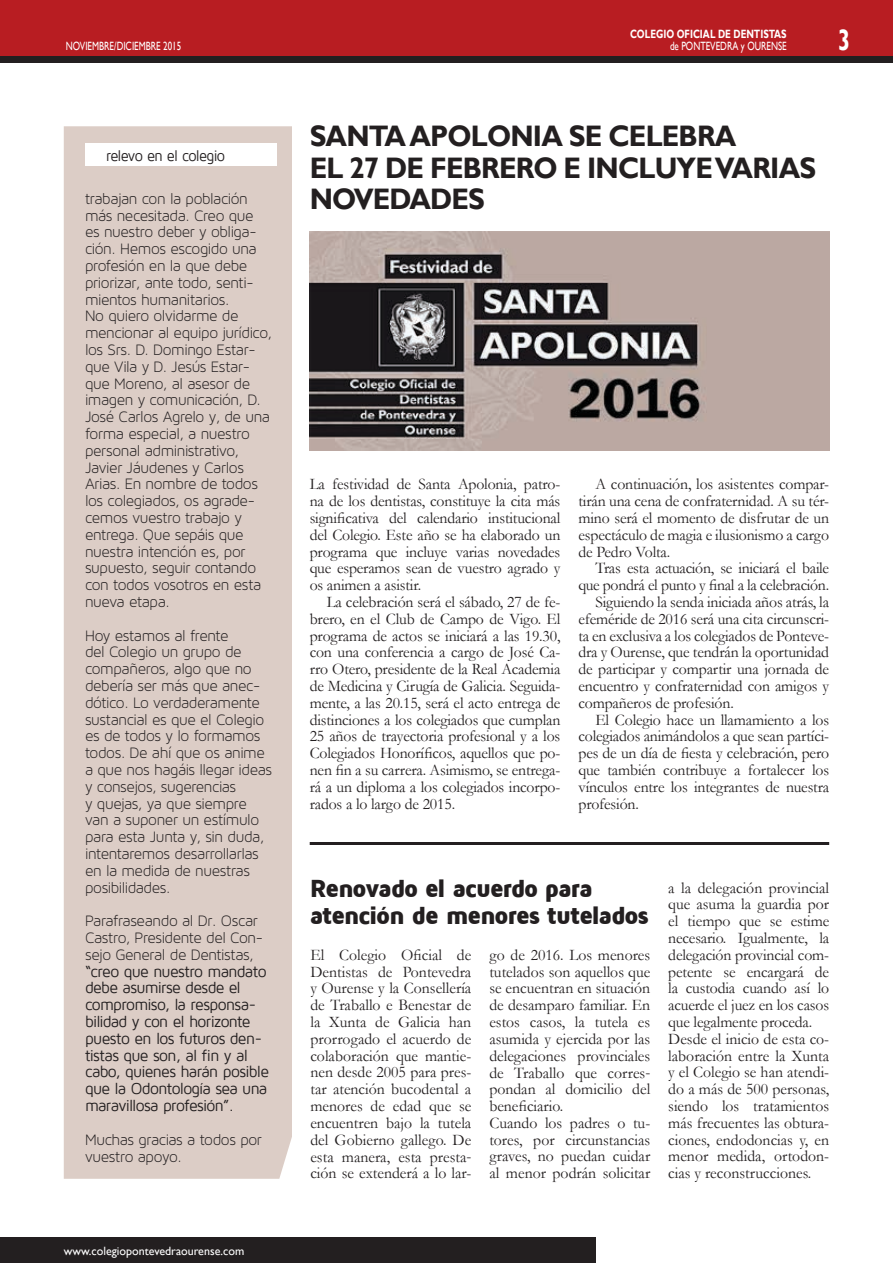
<style>
.page{position:relative;width:893px;height:1263px;background:#fff}
.page>*{position:absolute;margin:0;border:0;box-sizing:border-box;transform-origin:0 0}
.t1{font:700 29.7px "Gill Sans";letter-spacing:-.03em;color:#231f20;scale:.93 1}
.t2{font:700 29.55px "Gill Sans";color:#fff;scale:.75 1}
.t3{font:900 25.5px/27px "Maven Pro";letter-spacing:-.055em;color:#231f20}
.t4{font:16.2px/16.8px "Garamond";letter-spacing:-.01em;color:#231f20;text-align:justify}
.t5{font:16.2px/16.8px "Maven Pro Light 300";letter-spacing:-.025em;color:#231f20}
.t6{font:16.2px/16.8px "Maven Pro";letter-spacing:-.045em;color:#231f20}
.t7{font:15.6px "Maven Pro";letter-spacing:-.045em;color:#231f20;scale:.93 1}
.t8{font:12px "Gill Sans";color:#fff;scale:.75 1}
.t9{font:12px "Gill Sans";color:#fff}
.t10{font:700 12px "Gill Sans";color:#fff;scale:.75 1}
</style>
<div class="page">
<div style="left:0;top:0;width:893px;height:60px;background:#b81d22"></div>
<div style="left:0;top:1237px;width:595px;height:26px;background:#231f20"></div>
<div style="left:0;top:57px;width:893px;height:6px;background:#231f20"></div>
<div style="left:64px;top:126px;width:228px;height:1053px;background:#dccdc6"></div>
<div style="left:85px;top:144px;width:191px;height:22px;background:#fff"></div>
<img style="left:310px;top:232px;width:519px;height:219px">
<hr style="left:310px;top:842px;width:519px;height:3px;background:#231f20">
<p class="t10" style="left:630px;top:27px;width:209px">COLEGIO OFICIAL DE DENTISTAS</p>
<p class="t8" style="left:66px;top:39px;width:155px">NOVIEMBRE/DICIEMBRE 2015</p>
<p class="t8" style="left:670px;top:39px;width:157px">de PONTEVEDRA y OURENSE</p>
<h2 class="t2" style="left:838px;top:22px;width:18px">3</h2>
<p class="t7" style="left:106px;top:147px;width:129px">relevo en el colegio</p>
<p class="t5" style="left:85px;top:190px;width:189px">trabajan con la población más necesitada. Creo que es nuestro deber y obliga&shy;ción. Hemos escogido una profesión en la que debe priorizar, ante todo, senti&shy;mientos humanitarios.<br>No quiero olvidarme de mencionar al equipo jurídico, los Srs. D. Domingo Estar&shy;que Vila y D. Jesús Estar&shy;que Moreno, al asesor de imagen y comunicación, D.<br>José Carlos Agrelo y, de una forma especial, a nuestro personal administrativo,<br>Javier Jáudenes y Carlos<br>Arias. En nombre de todos los colegiados, os agrade&shy;cemos vuestro trabajo y entrega. Que sepáis que nuestra intención es, por supuesto, seguir contando con todos vosotros en esta nueva etapa.</p>
<p class="t5" style="left:85px;top:627px;width:189px">Hoy estamos al frente<br>del Colegio un grupo de compañeros, algo que no debería ser más que anec&shy;dótico. Lo verdaderamente sustancial es que el Colegio es de todos y lo formamos todos. De ahí que os anime a que nos hagáis llegar ideas y consejos, sugerencias<br>y quejas, ya que siempre van a suponer un estímulo para esta Junta y, sin duda, intentaremos desarrollarlas en la medida de nuestras posibilidades.</p>
<p class="t5" style="left:85px;top:912px;width:180px">Parafraseando al Dr. Oscar<br>Castro, Presidente del Con&shy;sejo General de Dentistas,</p>
<p class="t6" style="left:85px;top:963px;width:186px">“creo que nuestro mandato debe asumirse desde el compromiso, la responsa&shy;bilidad y con el horizonte puesto en los futuros den&shy;tistas que son, al fin y al cabo, quienes harán posible que la Odontología sea una maravillosa profesión”.</p>
<p class="t5" style="left:85px;top:1131px;width:178px">Muchas gracias a todos por vuestro apoyo.</p>
<p class="t9" style="left:64px;top:1244px;width:182px">www.colegiopontevedraourense.com</p>
<h1 class="t1" style="left:310px;top:118px;width:22px">SANTA</h1>
<h1 class="t1" style="left:409px;top:118px;width:63px">APOLONIA</h1>
<h1 class="t1" style="left:569px;top:118px;width:85px">SE CELEBRA</h1>
<h1 class="t1" style="left:310px;top:150px;width:150px">EL 27 DE FEBRERO</h1>
<h1 class="t1" style="left:564px;top:150px;width:182px">E INCLUYEVARIA</h1>
<h1 class="t1" style="left:799px;top:150px;width:19px">S</h1>
<h1 class="t1" style="left:310px;top:181px;width:22px">NOVEDADE</h1>
<h1 class="t1" style="left:468px;top:181px;width:19px">S</h1>
<p class="t4" style="left:310px;top:475px;width:252px">La festividad de Santa Apolonia, patro&shy;na de los dentistas, constituye la cita más significativa del calendario institucional del Colegio. Este año se ha elaborado un programa que incluye varias novedades que esperamos sean de vuestro agrado y os animen a asistir.</p>
<p class="t4" style="left:310px;top:593px;width:252px;text-indent:17px">La celebración será el sábado, 27 de fe&shy;brero, en el Club de Campo de Vigo. El programa de actos se iniciará a las 19.30, con una conferencia a cargo de José Ca&shy;rro Otero, presidente de la Real Academia de Medicina y Cirugía de Galicia. Seguida&shy;mente, a las 20.15, será el acto entrega de distinciones a los colegiados que cumplan 25 años de trayectoria profesional y a los Colegiados Honoríficos, aquellos que po&shy;nen fin a su carrera. Asimismo, se entrega&shy;rá a un diploma a los colegiados incorpo&shy;rados a lo largo de 2015.</p>
<p class="t4" style="left:578px;top:475px;width:252px;text-indent:17px">A continuación, los asistentes compar&shy;tirán una cena de confraternidad. A su tér&shy;mino será el momento de disfrutar de un espectáculo de magia e ilusionismo a cargo de Pedro Volta.</p>
<p class="t4" style="left:595px;top:559px;width:235px">Tras esta actuación, se iniciará el baile</p>
<p class="t4" style="left:578px;top:576px;width:252px">que pondrá el punto y final a la celebración.</p>
<p class="t4" style="left:595px;top:593px;width:235px">Siguiendo la senda iniciada años atrás, la</p>
<p class="t4" style="left:578px;top:610px;width:252px">efeméride de 2016 será una cita circunscri-</p>
<p class="t4" style="left:578px;top:627px;width:252px">ta en exclusiva a los colegiados de Ponteve-</p>
<p class="t4" style="left:578px;top:643px;width:252px">dra y Ourense, que tendrán la oportunidad</p>
<p class="t4" style="left:578px;top:660px;width:252px">de participar y compartir una jornada de</p>
<p class="t4" style="left:578px;top:677px;width:252px">encuentro y confraternidad con amigos y</p>
<p class="t4" style="left:578px;top:694px;width:157px">compañeros de profesión.</p>
<p class="t4" style="left:595px;top:711px;width:235px">El Colegio hace un llamamiento a los</p>
<p class="t4" style="left:578px;top:727px;width:252px">colegiados animándolos a que sean partíci-</p>
<p class="t4" style="left:578px;top:744px;width:252px">pes de un día de fiesta y celebración, pero</p>
<p class="t4" style="left:578px;top:761px;width:252px">que también contribuye a fortalecer los</p>
<p class="t4" style="left:578px;top:778px;width:252px">vínculos entre los integrantes de nuestra</p>
<p class="t4" style="left:578px;top:795px;width:62px">profesión.</p>
<h3 class="t3" style="left:310px;top:875px;width:341px">Renovado el acuerdo para atención de menores tutelados</h3>
<p class="t4" style="left:310px;top:946px;width:162px">El Colegio Oficial de Dentistas de Pontevedra y Ourense y la Consellería de Traballo e Benestar de la Xunta de Galicia han prorrogado el acuerdo de colaboración que mantie&shy;nen desde 2005 para pres&shy;tar atención bucodental a menores de edad que se encuentren bajo la tutela del Gobierno gallego. De esta manera, esta presta&shy;ción se extenderá a lo lar-</p>
<p class="t4" style="left:489px;top:946px;width:162px;text-align:left">go de 2016. Los menores tutelados son aquellos que se encuentran en situación de desamparo familiar. En estos casos, la tutela es asumida y ejercida por las delegaciones provinciales de Traballo que corres&shy;pondan al domicilio del beneficiario.<br>Cuando los padres o tu&shy;tores, por circunstancias graves, no puedan cuidar al menor podrán solicitar</p>
<p class="t4" style="left:668px;top:879px;width:162px;text-align:left">a la delegación provincial que asuma la guardia por el tiempo que se estime necesario. Igualmente, la delegación provincial com&shy;petente se encargará de la custodia cuando así lo acuerde el juez en los casos que legalmente proceda.<br>Desde el inicio de esta co&shy;laboración entre la Xunta y el Colegio se han atendi&shy;do a más de 500 personas, siendo los tratamientos más frecuentes las obtura&shy;ciones, endodoncias y, en menor medida, ortodon&shy;cias y reconstrucciones.</p>
</div>
